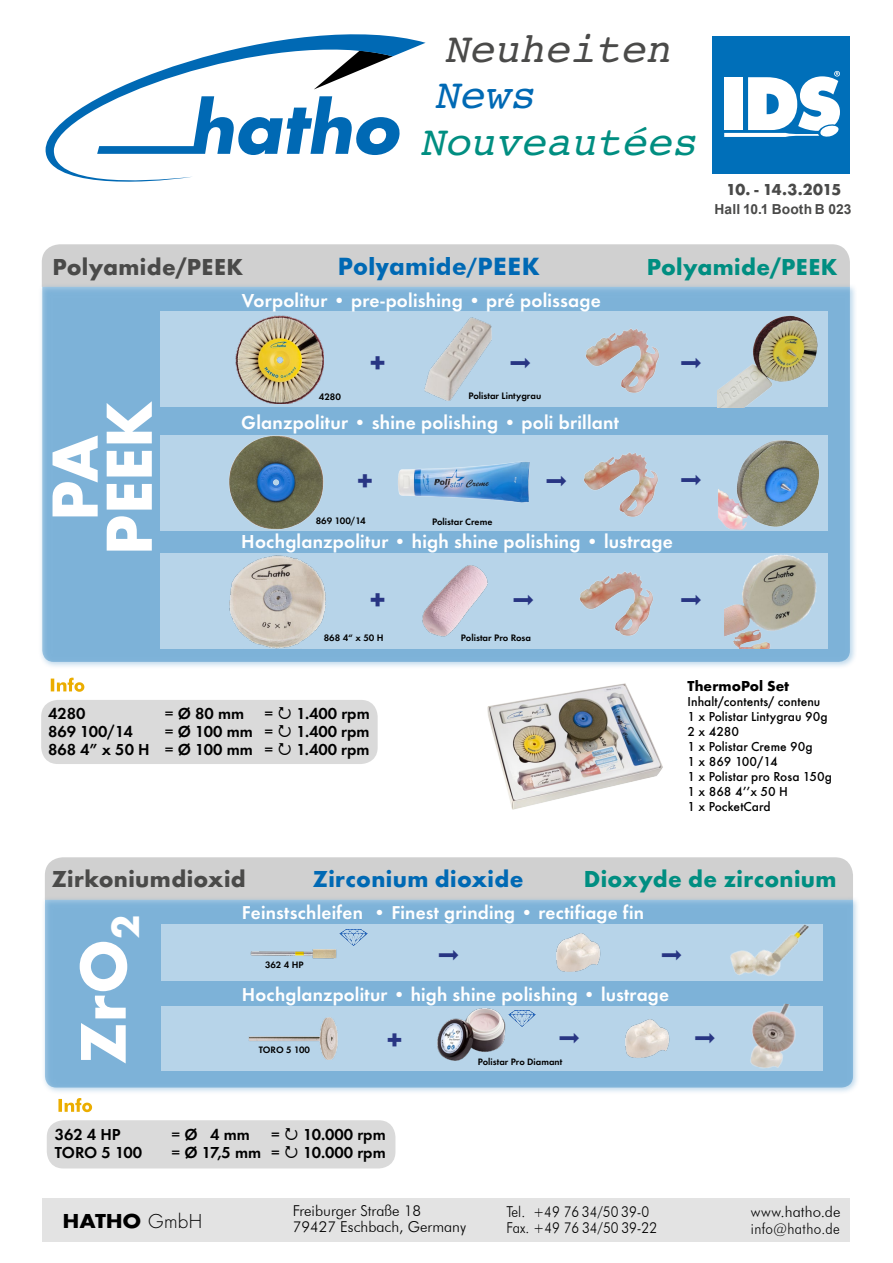
<style>
.page{position:relative;width:893px;height:1263px;background:#fff}
.page>*{position:absolute;margin:0;border:0;box-sizing:border-box;transform-origin:0 0}
.t1{font:700 67.65px/54.2px "Function";color:#fff;text-align:center}
.t2{font:700 67.05px "Function";color:#fff}
.t3{font:italic 42px "Courier";color:#008e81}
.t4{font:italic 42px "Courier";color:#4a4a49}
.t5{font:italic 42px "Courier";color:#0069b4}
.t6{font:800 27px "Function";color:#283583}
.t7{font:800 26.85px "Function";color:#283583}
.t8{font:700 24px "Function";letter-spacing:.015em;color:#008e81}
.t9{font:700 24px "Function";letter-spacing:.015em;color:#4a4a49}
.t10{font:700 24px "Function";letter-spacing:.015em;color:#0069b4}
.t11{font:700 24px "Futura BT";letter-spacing:.01em;color:#0069b4}
.t12{font:700 21px "Function";letter-spacing:-.015em;color:#000;scale:1.1 1}
.t13{font:600 19.5px "Function";letter-spacing:.01em;color:#fff}
.t14{font:600 19.35px "Function";letter-spacing:.01em;color:#fff}
.t15{font:600 16.5px "Function";color:#000}
.t16{font:700 16.5px "Function";letter-spacing:-.045em;color:#4a4a49}
.t17{font:300 15px/16.5px "Futura BT";color:#000}
.t18{font:300 15px/16.5px "Futura BT";color:#000;scale:.9 1}
.t19{font:300 15px/16.5px "Futura BT";letter-spacing:.025em;color:#000}
.t20{font:700 15px "Function";letter-spacing:.005em;color:#000}
.t21{font:700 13.8px "Arial";letter-spacing:.01em;color:#4a4a49}
.t22{font:500 13.5px/15px "Function";color:#000}
.t23{font:600 9.75px "Function";color:#000}
.t24{font:600 9.6px "Function";color:#000}
.s1{font-weight:300}
</style>
<div class="page">
<div style="left:45px;top:857px;width:808px;height:39px;background:#d0d0d0"></div>
<div style="left:42px;top:244px;width:808px;height:39px;background:#d0d0d0"></div>
<div style="left:43px;top:1198px;width:807px;height:43px;background:#e3e3e3"></div>
<div style="left:39px;top:283px;width:818px;height:386px;background:#0069b4;opacity:.25"></div>
<div style="left:42px;top:287px;width:808px;height:375px;background:#7db2d8"></div>
<div style="left:160px;top:435px;width:668px;height:95px;background:#b7d4e9"></div>
<img style="left:228px;top:434px;width:96px;height:96px">
<img style="left:398px;top:461px;width:132px;height:42px">
<img style="left:583px;top:452px;width:75px;height:65px">
<div style="left:160px;top:311px;width:668px;height:96px;background:#b7d4e9"></div>
<img style="left:235px;top:316px;width:89px;height:88px">
<img style="left:425px;top:317px;width:67px;height:83px">
<img style="left:718px;top:315px;width:100px;height:92px">
<img style="left:585px;top:328px;width:74px;height:65px">
<div style="left:160px;top:553px;width:668px;height:96px;background:#b7d4e9"></div>
<img style="left:229px;top:555px;width:97px;height:93px">
<img style="left:422px;top:565px;width:66px;height:72px">
<img style="left:579px;top:571px;width:74px;height:65px">
<div style="left:41px;top:896px;width:820px;height:199px;background:#0069b4;opacity:.25"></div>
<div style="left:45px;top:900px;width:808px;height:187px;background:#7db2d8"></div>
<div style="left:161px;top:924px;width:662px;height:57px;background:#b7d4e9"></div>
<img style="left:250px;top:949px;width:87px;height:9px">
<img style="left:716px;top:897px;width:111px;height:111px">
<div style="left:161px;top:1006px;width:662px;height:64px;background:#b7d4e9"></div>
<img style="left:248px;top:1017px;width:90px;height:43px">
<img style="left:556px;top:933px;width:45px;height:39px">
<img style="left:434px;top:1005px;width:76px;height:56px">
<img style="left:730px;top:998px;width:79px;height:75px">
<img style="left:625px;top:1019px;width:45px;height:39px">
<img style="left:487px;top:683px;width:176px;height:127px">
<div style="left:712px;top:36px;width:137px;height:137px;background:#006fb9"></div>
<svg style="left:724px;top:71px;width:116px;height:66px"></svg>
<svg style="left:46px;top:34px;width:380px;height:148px"></svg>
<svg style="left:51px;top:678px;width:33px;height:14px"></svg>
<div style="left:41px;top:700px;width:337px;height:64px;background:#dadada;border-radius:17px"></div>
<img style="left:709px;top:430px;width:118px;height:123px">
<img style="left:725px;top:554px;width:92px;height:95px">
<img style="left:508px;top:1010px;width:28px;height:17px">
<svg style="left:58px;top:1098px;width:34px;height:14px"></svg>
<div style="left:47px;top:1120px;width:348px;height:48px;background:#dadada;border-radius:17px"></div>
<img style="left:340px;top:930px;width:28px;height:16px">
<h3 class="t4" style="left:444px;top:16px;width:228px">Neuheiten</h3>
<h3 class="t5" style="left:434px;top:62px;width:102px">News</h3>
<h3 class="t3" style="left:420px;top:109px;width:279px">Nouveautées</h3>
<p class="t16" style="left:726px;top:179px;width:117px">10. - 14.3.2015</p>
<p class="t21" style="left:714px;top:200px;width:139px">Hall 10.1 Booth B 023</p>
<h3 class="t9" style="left:52px;top:253px;width:193px">Polyamide/PEEK</h3>
<h3 class="t11" style="left:338px;top:252px;width:203px">Polyamide/PEEK</h3>
<h3 class="t8" style="left:647px;top:253px;width:193px">Polyamide/PEEK</h3>
<h3 class="t13" style="left:242px;top:289px;width:360px">Vorpolitur • pre-polishing • pré polissage</h3>
<h1 class="t1" style="left:48px;top:555px;width:156px;rotate:-90deg">PA<br>PEEK</h1>
<h3 class="t6" style="left:368px;top:347px;width:21px">+</h3>
<p class="t23" style="left:319px;top:391px;width:24px">4280</p>
<p class="t23" style="left:468px;top:390px;width:74px">Polistar Lintygrau</p>
<h3 class="t13" style="left:241px;top:411px;width:379px">Glanzpolitur • shine polishing • poli brillant</h3>
<h3 class="t6" style="left:355px;top:465px;width:21px">+</h3>
<p class="t23" style="left:316px;top:515px;width:52px">869 100/14</p>
<p class="t23" style="left:432px;top:516px;width:62px">Polistar Creme</p>
<h3 class="t13" style="left:241px;top:530px;width:433px">Hochglanzpolitur • high shine polishing • lustrage</h3>
<h3 class="t6" style="left:368px;top:584px;width:21px">+</h3>
<p class="t23" style="left:324px;top:632px;width:61px">868 4“ x 50 H</p>
<p class="t23" style="left:461px;top:632px;width:72px">Polistar Pro Rosa</p>
<p class="t15" style="left:48px;top:704px;width:39px">4280</p>
<p class="t15" style="left:164px;top:704px;width:111px">= Ø 80 mm =</p>
<p class="t15" style="left:296px;top:704px;width:75px">1.400 rpm</p>
<p class="t15" style="left:48px;top:722px;width:86px">869 100/14</p>
<p class="t15" style="left:164px;top:722px;width:111px">= Ø 100 mm =</p>
<p class="t15" style="left:296px;top:722px;width:75px">1.400 rpm</p>
<p class="t15" style="left:48px;top:740px;width:227px">868 4” x 50 H = Ø 100 mm =</p>
<p class="t15" style="left:296px;top:740px;width:75px">1.400 rpm</p>
<p class="t20" style="left:688px;top:677px;width:103px">ThermoPol Set</p>
<p class="t22" style="left:688px;top:694px;width:146px">Inhalt/contents/ contenu<br>1 x Polistar Lintygrau 90g<br>2 x 4280<br>1 x Polistar Creme 90g<br>1 x 869 100/14<br>1 x Polistar pro Rosa 150g<br>1 x 868 4’’x 50 H<br>1 x PocketCard</p>
<h3 class="t9" style="left:52px;top:865px;width:195px">Zirkoniumdioxid</h3>
<h3 class="t10" style="left:313px;top:865px;width:212px">Zirconium dioxide</h3>
<h3 class="t8" style="left:584px;top:865px;width:254px">Dioxyde de zirconium</h3>
<h2 class="t2" style="left:64px;top:1064px;width:151px;rotate:-90deg">ZrO<sub>2</sub></h2>
<h3 class="t14" style="left:242px;top:901px;width:404px">Feinstschleifen • Finest grinding • rectifiage fin</h3>
<p class="t24" style="left:265px;top:959px;width:40px">362 4 HP</p>
<h3 class="t14" style="left:242px;top:983px;width:429px">Hochglanzpolitur • high shine polishing • lustrage</h3>
<p class="t24" style="left:259px;top:1044px;width:53px">TORO 5 100</p>
<h3 class="t7" style="left:385px;top:1024px;width:20px">+</h3>
<p class="t24" style="left:478px;top:1056px;width:86px">Polistar Pro Diamant</p>
<p class="t15" style="left:55px;top:1124px;width:67px">362 4 HP</p>
<p class="t15" style="left:171px;top:1124px;width:80px">= Ø 4 mm</p>
<p class="t15" style="left:271px;top:1124px;width:11px">=</p>
<p class="t15" style="left:303px;top:1124px;width:84px">10.000 rpm</p>
<p class="t15" style="left:55px;top:1142px;width:89px">TORO 5 100</p>
<p class="t15" style="left:171px;top:1142px;width:111px">= Ø 17,5 mm =</p>
<p class="t15" style="left:303px;top:1142px;width:84px">10.000 rpm</p>
<h3 class="t12" style="left:63px;top:1208px;width:129px">HATHO <span class="s1">GmbH</span></h3>
<p class="t17" style="left:293px;top:1202px;width:175px">Freiburger Straße 18<br>79427 Eschbach, Germany</p>
<p class="t18" style="left:506px;top:1203px;width:169px">Tel. +49 76 34/50 39-0<br>Fax. +49 76 34/50 39-22</p>
<p class="t19" style="left:751px;top:1203px;width:91px">www.hatho.de info@hatho.de</p>
</div>
